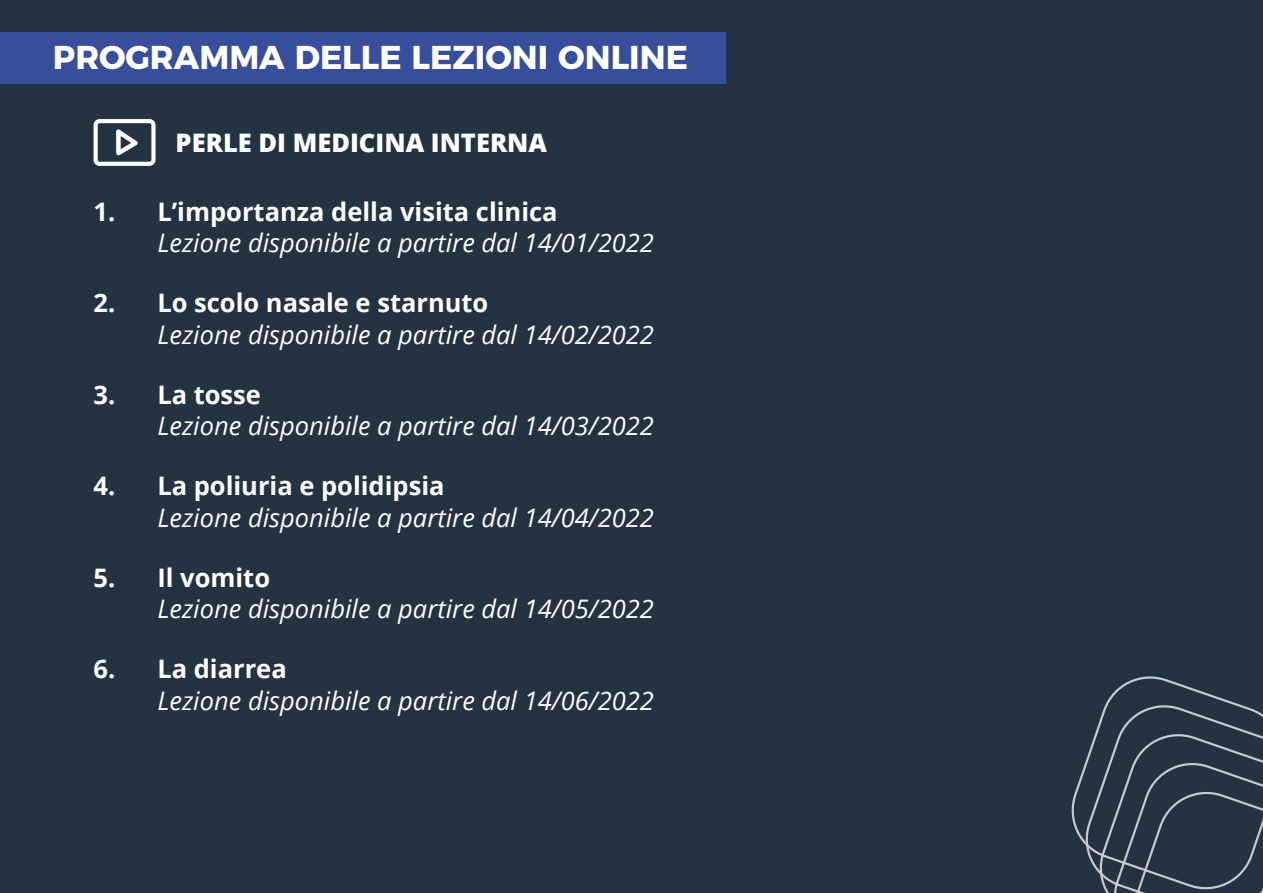
<style>
.page{position:relative;width:1263px;height:893px;background:#233342}
.page>*{position:absolute;margin:0;border:0;box-sizing:border-box;transform-origin:0 0}
.Big_Title{font:700 33px "Montserrat";color:#fff}
.Big_Title-2{font:italic 25.5px "Open Sans";color:#fff}
.t1{font:700 25.5px "Open Sans";color:#fff}
.Big_Title-3{font:800 25.5px "Open Sans";color:#fff}
</style>
<div class="page">
<div style="left:0;top:32px;width:725px;height:52px;background:#374e9d"></div>
<svg style="left:1071px;top:676px;width:192px;height:217px"></svg>
<svg style="left:94px;top:119px;width:62px;height:47px"></svg>
<p class="Big_Title" style="left:53px;top:30px;width:636px">PROGRAMMA DELLE LEZIONI ONLINE</p>
<p class="Big_Title-3" style="left:176px;top:124px;width:373px">PERLE DI MEDICINA INTERNA</p>
<p class="t1" style="left:94px;top:193px;width:466px">1. L’importanza della visita clinica</p>
<p class="Big_Title-2" style="left:157px;top:225px;width:498px">Lezione disponibile a partire dal 14/01/2022</p>
<p class="t1" style="left:94px;top:285px;width:396px">2. Lo scolo nasale e starnuto</p>
<p class="Big_Title-2" style="left:157px;top:317px;width:498px">Lezione disponibile a partire dal 14/02/2022</p>
<p class="t1" style="left:94px;top:376px;width:169px">3. La tosse</p>
<p class="Big_Title-2" style="left:157px;top:408px;width:498px">Lezione disponibile a partire dal 14/03/2022</p>
<p class="t1" style="left:94px;top:468px;width:352px">4. La poliuria e polidipsia</p>
<p class="Big_Title-2" style="left:157px;top:500px;width:498px">Lezione disponibile a partire dal 14/04/2022</p>
<p class="t1" style="left:94px;top:559px;width:178px">5. Il vomito</p>
<p class="Big_Title-2" style="left:157px;top:591px;width:498px">Lezione disponibile a partire dal 14/05/2022</p>
<p class="t1" style="left:94px;top:651px;width:195px">6. La diarrea</p>
<p class="Big_Title-2" style="left:157px;top:683px;width:498px">Lezione disponibile a partire dal 14/06/2022</p>
</div>
